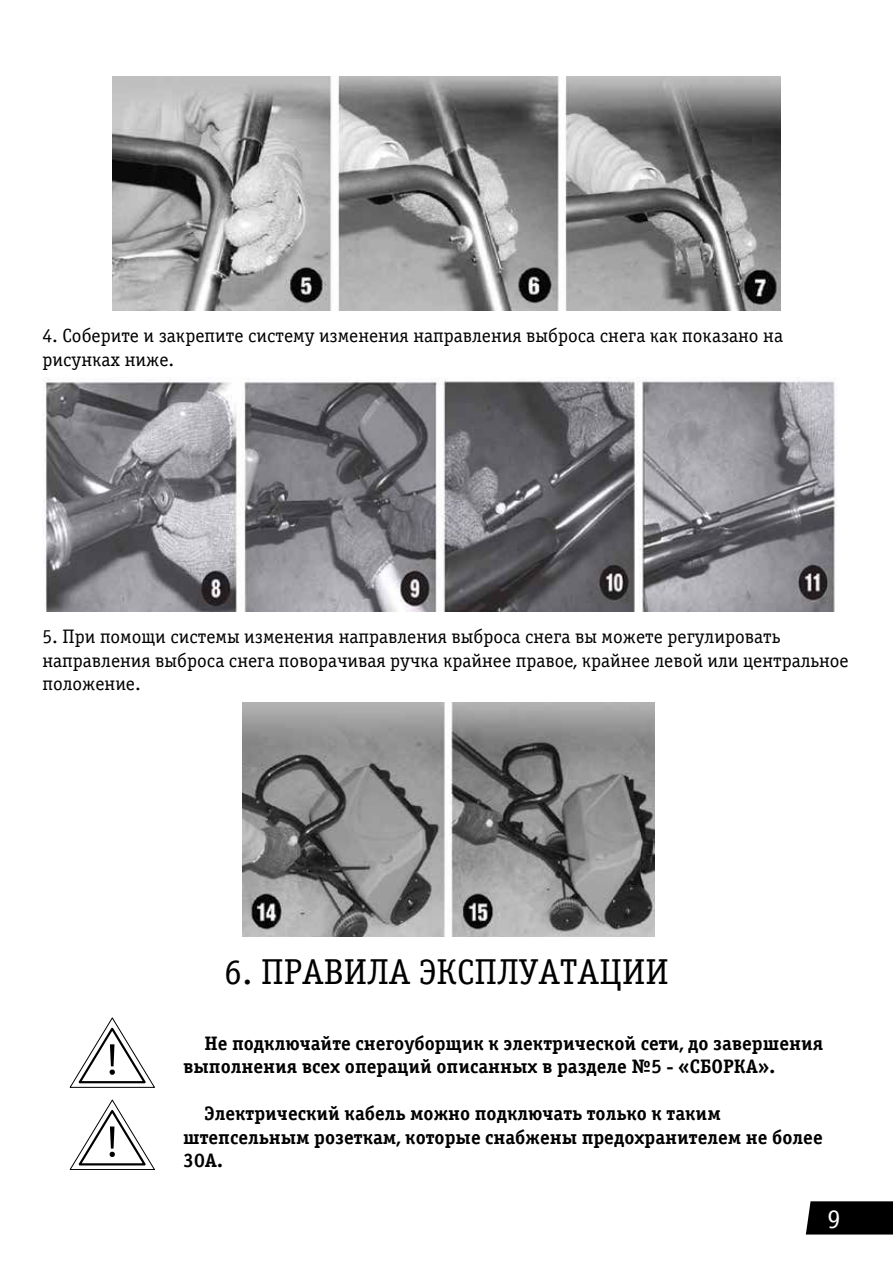
<style>
.page{position:relative;width:893px;height:1263px;background:#fff}
.page>*{position:absolute;margin:0;border:0;box-sizing:border-box;transform-origin:0 0}
.t1{font:36px "Officina Serif CTT";color:#000}
.t2{font:27px "Officina Serif CTT";color:#fff}
.t3{font:19.5px/23.4px "Officina Serif CTT";color:#000}
.t4{font:700 19.5px/23.4px "Officina Serif CTT";color:#000}
</style>
<div class="page">
<div style="left:806px;top:1201px;width:87px;height:33px;background:#000"></div>
<img style="left:113px;top:77px;width:667px;height:233px">
<img style="left:43px;top:378px;width:794px;height:234px">
<img style="left:242px;top:703px;width:413px;height:233px">
<svg style="left:70px;top:1017px;width:85px;height:71px"></svg>
<svg style="left:70px;top:1100px;width:85px;height:70px"></svg>
<p class="t3" style="left:43px;top:324px;width:742px">4. Соберите и закрепите систему изменения направления выброса снега как показано на рисунках ниже.</p>
<p class="t3" style="left:43px;top:625px;width:808px">5. При помощи системы изменения направления выброса снега вы можете регулировать направления выброса снега поворачивая ручка крайнее правое, крайнее левой или центральное положение.</p>
<h1 class="t1" style="left:224px;top:952px;width:446px">6. ПРАВИЛА ЭКСПЛУАТАЦИИ</h1>
<p class="t4" style="left:183px;top:1031px;width:641px;text-indent:21px">Не подключайте снегоуборщик к электрической сети, до завершения выполнения всех операций описанных в разделе №5 - «СБОРКА».</p>
<p class="t4" style="left:183px;top:1102px;width:641px;text-indent:21px">Электрический кабель можно подключать только к таким штепсельным розеткам, которые снабжены предохранителем не более<br>30А.</p>
<h2 class="t2" style="left:827px;top:1204px;width:15px">9</h2>
</div>
